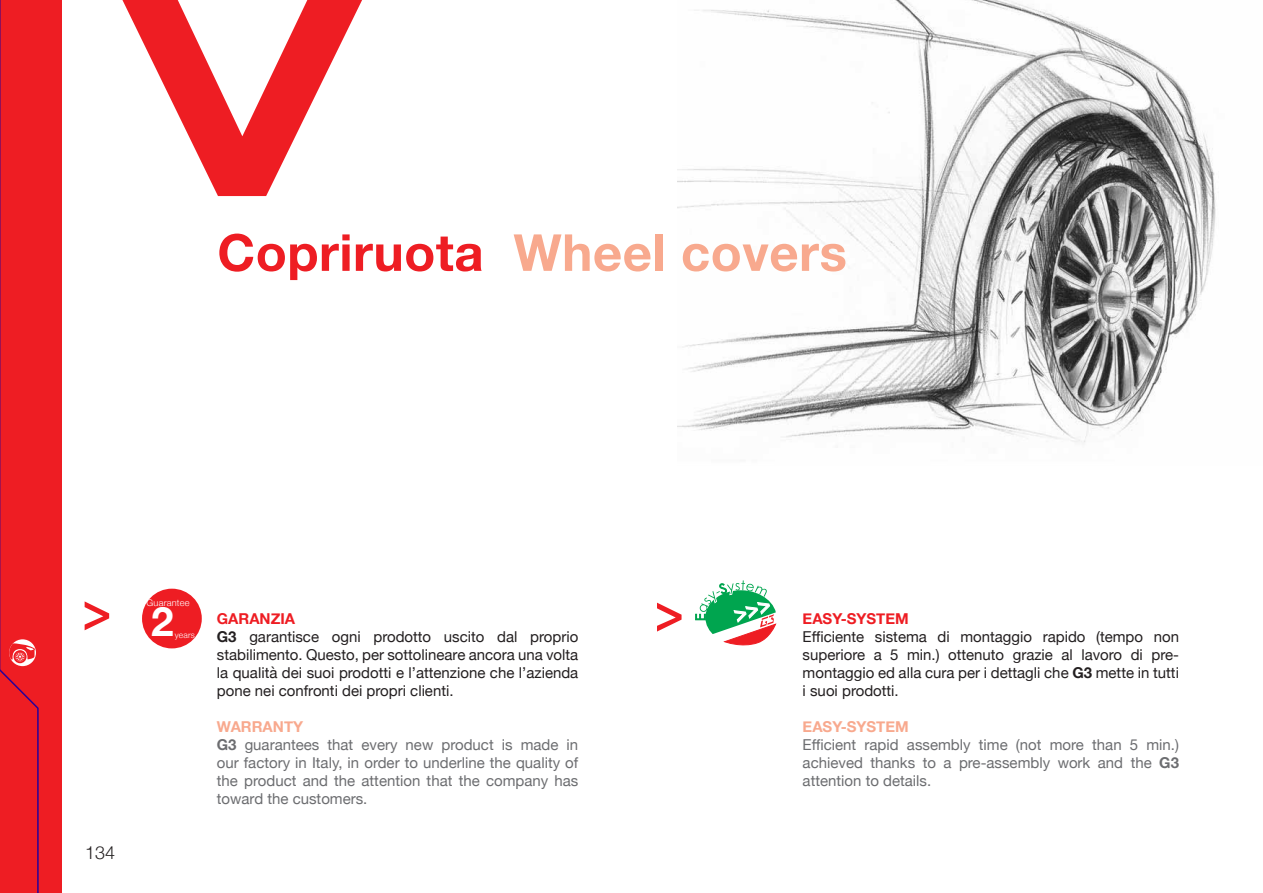
<style>
.page{position:relative;width:1263px;height:893px;background:#fff}
.page>*{position:absolute;margin:0;border:0;box-sizing:border-box;transform-origin:0 0}
.t1{font:700 51px "Helvetica Neue";letter-spacing:.01em;color:#f8a98e}
.t2{font:700 40.5px "Helvetica Neue";color:#fff}
.t3{font:300 18px "Helvetica Neue";color:#231f20}
.t4{font:15px/18px "Helvetica Neue";color:#231f20}
.t5{font:15px/18px "Helvetica Neue";color:#6c6d70}
.t6{font:700 15px "Helvetica Neue";color:#ee1d23}
.t7{font:700 15px "Helvetica Neue";color:#f8a98e}
.t8{font:300 9.15px "Helvetica Neue";letter-spacing:.02em;color:#fff}
.t9{font:300 8.55px "Helvetica Neue";letter-spacing:.02em;color:#fff}
.s1{color:#ee1d23}
.s2{font-weight:700;color:#ee1d23}
.s3{font-weight:700}
.s4{font-weight:700;color:#f8a98e}
</style>
<div class="page">
<img style="left:677px;top:0;width:539px;height:443px">
<svg style="left:85px;top:601px;width:24px;height:29px"></svg>
<svg style="left:122px;top:0;width:240px;height:196px"></svg>
<div style="left:142px;top:589px;width:60px;height:59px;background:#ee1d23;border-radius:50%"></div>
<div style="left:0;top:0;width:62px;height:893px;background:#ee1d23"></div>
<svg style="left:695px;top:580px;width:82px;height:66px"></svg>
<svg style="left:657px;top:603px;width:24px;height:29px"></svg>
<svg style="left:0;top:0;width:39px;height:893px"></svg>
<h1 class="t1" style="left:217px;top:213px;width:631px"><span class="s1">Copriruota</span> Wheel covers</h1>
<p class="t3" style="left:85px;top:838px;width:32px">134</p>
<p class="t8" style="left:147px;top:595px;width:45px">Guarantee</p>
<p class="t9" style="left:175px;top:628px;width:22px">years</p>
<h2 class="t2" style="left:151px;top:589px;width:24px">2</h2>
<p class="t4" style="left:217px;top:610px;width:363px"><span class="s2">GARANZIA<br></span><span class="s3">G3</span> garantisce ogni prodotto uscito dal proprio stabilimento. Questo, per sottolineare ancora una volta la qualità dei suoi prodotti e l’attenzione che l’azienda pone nei confronti dei propri clienti.</p>
<p class="t5" style="left:217px;top:718px;width:363px"><span class="s4">WARRANTY<br></span><span class="s3">G3</span> guarantees that every new product is made in our factory in Italy, in order to underline the quality of the product and the attention that the company has toward the customers.</p>
<p class="t6" style="left:803px;top:606px;width:108px">EASY-SYSTEM</p>
<p class="t4" style="left:803px;top:628px;width:378px;text-align:justify">Efficiente sistema di montaggio rapido (tempo non superiore a 5 min.) ottenuto grazie al lavoro di pre&shy;montaggio ed alla cura per i dettagli che <span class="s3">G3</span> mette in tutti i suoi prodotti.</p>
<p class="t7" style="left:803px;top:714px;width:108px">EASY-SYSTEM</p>
<p class="t5" style="left:803px;top:736px;width:378px;text-align:justify">Efficient rapid assembly time (not more than 5 min.) achieved thanks to a pre-assembly work and the <span class="s3">G3 </span>attention to details.</p>
</div>
